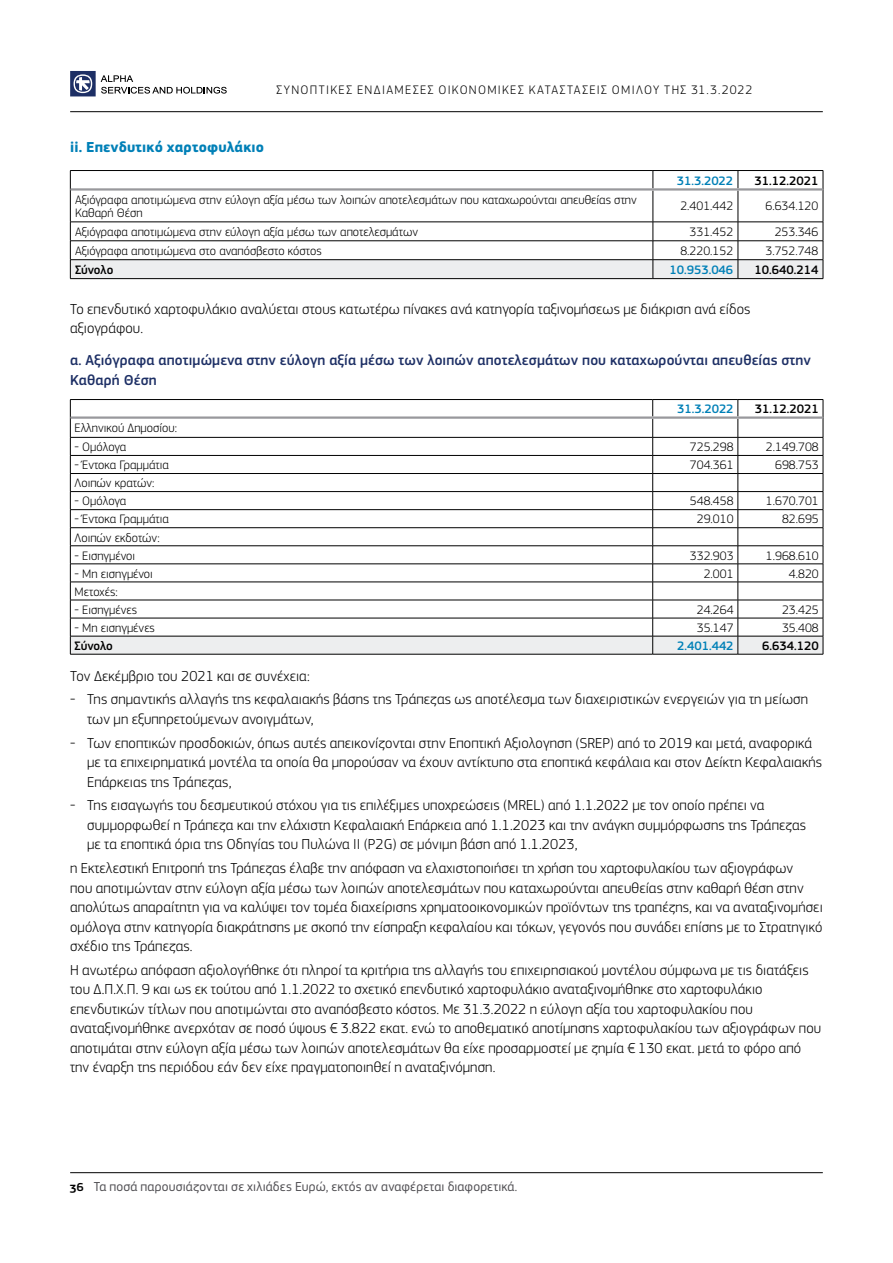
<style>
.page{position:relative;width:893px;height:1263px;background:#fff}
.page>*{position:absolute;margin:0;border:0;box-sizing:border-box;transform-origin:0 0}
.t1{font:300 15px/19.5px "PF Square Sans Pro";letter-spacing:.005em;color:#000}
.t2{font:500 15px/19.5px "PF Square Sans Pro";letter-spacing:.01em;color:#1d2f65}
.t3{font:700 15px "PF Square Sans Pro";letter-spacing:.01em;color:#0080b7}
.t4{font:13.5px "PF Square Sans Pro";letter-spacing:.01em;color:#504f53}
.t5{font:300 12.9px "PF Square Sans Pro";letter-spacing:.105em;color:#000}
.t6{font:300 12.75px/13.5px "PF Square Sans Pro";color:#000}
.t7{font:500 12.75px "PF Square Sans Pro";color:#000}
.t8{font:500 12.75px "PF Square Sans Pro";color:#0080b7}
.s1{font-weight:500;font-size:12.75px;color:#000}
</style>
<div class="page">
<hr style="left:70px;top:111px;width:753px;height:1px;background:#000">
<hr style="left:70px;top:1172px;width:753px;height:1px;background:#000">
<svg style="left:70px;top:71px;width:157px;height:25px"></svg>
<svg style="left:71px;top:191px;width:752px;height:31px"></svg>
<hr style="left:70px;top:189px;width:1px;height:33px;background:#000">
<hr style="left:653px;top:191px;width:1px;height:31px;background:#000">
<hr style="left:738px;top:191px;width:1px;height:31px;background:#000">
<hr style="left:823px;top:189px;width:1px;height:33px;background:#000">
<svg style="left:70px;top:222px;width:754px;height:57px"></svg>
<hr style="left:70px;top:278px;width:583px;height:1px;background:#000">
<hr style="left:653px;top:278px;width:85px;height:1px;background:#000">
<hr style="left:738px;top:278px;width:85px;height:1px;background:#000">
<hr style="left:70px;top:170px;width:583px;height:1px;background:#000">
<svg style="left:70px;top:171px;width:1px;height:18px"></svg>
<hr style="left:653px;top:170px;width:85px;height:1px;background:#000">
<svg style="left:653px;top:171px;width:1px;height:17px"></svg>
<hr style="left:738px;top:170px;width:85px;height:1px;background:#000">
<svg style="left:738px;top:171px;width:1px;height:17px"></svg>
<svg style="left:823px;top:171px;width:1px;height:18px"></svg>
<hr style="left:71px;top:188px;width:582px;height:3px;background:#98989c">
<hr style="left:653px;top:188px;width:85px;height:3px;background:#98989c">
<hr style="left:738px;top:188px;width:85px;height:3px;background:#98989c">
<svg style="left:70px;top:399px;width:754px;height:255px"></svg>
<hr style="left:70px;top:654px;width:583px;height:1px;background:#000">
<hr style="left:653px;top:654px;width:85px;height:1px;background:#000">
<hr style="left:738px;top:654px;width:85px;height:1px;background:#000">
<hr style="left:71px;top:416px;width:582px;height:3px;background:#98989c">
<hr style="left:653px;top:416px;width:85px;height:3px;background:#98989c">
<hr style="left:738px;top:416px;width:85px;height:3px;background:#98989c">
<p class="t5" style="left:276px;top:82px;width:477px">ΣΥΝΟΠΤΙΚΕΣ ΕΝΔΙΑΜΕΣΕΣ ΟΙΚΟΝΟΜΙΚΕΣ ΚΑΤΑΣΤΑΣΕΙΣ ΟΜΙΛΟΥ ΤΗΣ 31.3.2022</p>
<p class="t3" style="left:70px;top:138px;width:195px">ii. Επενδυτικό χαρτοφυλάκιο</p>
<p class="t8" style="left:677px;top:173px;width:58px">31.3.2022</p>
<p class="t7" style="left:754px;top:173px;width:65px">31.12.2021</p>
<p class="t6" style="left:75px;top:193px;width:563px">Aξιόγραφα αποτιµώµενα στην εύλογη αξία µέσω των λοιπών αποτελεσµάτων που καταχωρούνται απευθείας στην<br>Καθαρή Θέση</p>
<p class="t6" style="left:680px;top:199px;width:54px">2.401.442</p>
<p class="t6" style="left:765px;top:199px;width:54px">6.634.120</p>
<p class="t6" style="left:75px;top:225px;width:345px">Aξιόγραφα αποτιµώµενα στην εύλογη αξία µέσω των αποτελεσµάτων</p>
<p class="t6" style="left:690px;top:225px;width:45px">331.452</p>
<p class="t6" style="left:775px;top:225px;width:45px">253.346</p>
<p class="t6" style="left:75px;top:244px;width:248px">Aξιόγραφα αποτιµώµενα στο αναπόσβεστο κόστος</p>
<p class="t6" style="left:680px;top:244px;width:54px">8.220.152</p>
<p class="t6" style="left:765px;top:244px;width:54px">3.752.748</p>
<p class="t7" style="left:75px;top:262px;width:40px">Σύνολο</p>
<p class="t8" style="left:669px;top:262px;width:65px">10.953.046</p>
<p class="t7" style="left:754px;top:262px;width:65px">10.640.214</p>
<p class="t1" style="left:70px;top:299px;width:682px">Το επενδυτικό χαρτοφυλάκιο αναλύεται στους κατωτέρω πίνακες ανά κατηγορία ταξινοµήσεως µε διάκριση ανά είδος αξιογράφου.</p>
<p class="t2" style="left:70px;top:351px;width:742px">α. Aξιόγραφα αποτιµώµενα στην εύλογη αξία µέσω των λοιπών αποτελεσµάτων που καταχωρούνται απευθείας στην<br>Καθαρή Θέση</p>
<p class="t8" style="left:677px;top:402px;width:58px">31.3.2022</p>
<p class="t7" style="left:755px;top:402px;width:65px">31.12.2021</p>
<p class="t6" style="left:75px;top:421px;width:104px">Ελληνικού Δηµοσίου:</p>
<p class="t6" style="left:75px;top:440px;width:53px">- Οµόλογα</p>
<p class="t6" style="left:690px;top:440px;width:45px">725.298</p>
<p class="t6" style="left:766px;top:440px;width:54px">2.149.708</p>
<p class="t6" style="left:75px;top:458px;width:96px">- Έντοκα Γραµµάτια</p>
<p class="t6" style="left:690px;top:458px;width:45px">704.361</p>
<p class="t6" style="left:775px;top:458px;width:45px">698.753</p>
<p class="t6" style="left:75px;top:476px;width:81px">Λοιπών κρατών:</p>
<p class="t6" style="left:75px;top:494px;width:53px">- Οµόλογα</p>
<p class="t6" style="left:690px;top:494px;width:45px">548.458</p>
<p class="t6" style="left:766px;top:494px;width:54px">1.670.701</p>
<p class="t6" style="left:75px;top:512px;width:96px">- Έντοκα Γραµµάτια</p>
<p class="t6" style="left:697px;top:512px;width:38px">29.010</p>
<p class="t6" style="left:782px;top:512px;width:38px">82.695</p>
<p class="t6" style="left:75px;top:530px;width:87px">Λοιπών εκδοτών:</p>
<p class="t6" style="left:75px;top:549px;width:62px">- Εισηγµένοι</p>
<p class="t6" style="left:690px;top:549px;width:45px">332.903</p>
<p class="t6" style="left:766px;top:549px;width:54px">1.968.610</p>
<p class="t6" style="left:75px;top:567px;width:80px">- Μη εισηγµένοι</p>
<p class="t6" style="left:704px;top:567px;width:31px">2.001</p>
<p class="t6" style="left:789px;top:567px;width:31px">4.820</p>
<p class="t6" style="left:75px;top:585px;width:45px">Μετοχές:</p>
<p class="t6" style="left:75px;top:603px;width:64px">- Εισηγµένες</p>
<p class="t6" style="left:697px;top:603px;width:38px">24.264</p>
<p class="t6" style="left:782px;top:603px;width:38px">23.425</p>
<p class="t6" style="left:75px;top:621px;width:82px">- Μη εισηγµένες</p>
<p class="t6" style="left:697px;top:621px;width:38px">35.147</p>
<p class="t6" style="left:782px;top:621px;width:38px">35.408</p>
<p class="t7" style="left:75px;top:638px;width:40px">Σύνολο</p>
<p class="t8" style="left:677px;top:638px;width:58px">2.401.442</p>
<p class="t7" style="left:762px;top:638px;width:58px">6.634.120</p>
<p class="t1" style="left:70px;top:666px;width:241px">Τον Δεκέμβριο του 2021 και σε συνέχεια:</p>
<p class="t1" style="left:87px;top:690px;width:722px;text-indent:-17px">- Της σημαντικής αλλαγής της κεφαλαιακής βάσης της Τράπεζας ως αποτέλεσμα των διαχειριστικών ενεργειών για τη μείωση των μη εξυπηρετούμενων ανοιγμάτων,</p>
<p class="t1" style="left:87px;top:733px;width:736px;text-indent:-17px">- Των εποπτικών προσδοκιών, όπως αυτές απεικονίζονται στην Εποπτική Αξιολογηση (SREP) από το 2019 και μετά, αναφορικά με τα επιχειρηματικά μοντέλα τα οποία θα μπορούσαν να έχουν αντίκτυπο στα εποπτικά κεφάλαια και στον Δείκτη Κεφαλαιακής<br>Επάρκειας της Τράπεζας,</p>
<p class="t1" style="left:87px;top:796px;width:721px;text-indent:-17px">- Της εισαγωγής του δεσμευτικού στόχου για τις επιλέξιμες υποχρεώσεις (MREL) από 1.1.2022 με τον οποίο πρέπει να συμμορφωθεί η Τράπεζα και την ελάχιστη Κεφαλαιακή Επάρκεια από 1.1.2023 και την ανάγκη συμμόρφωσης της Τράπεζας με τα εποπτικά όρια της Οδηγίας του Πυλώνα ΙΙ (P2G) σε μόνιμη βάση από 1.1.2023,</p>
<p class="t1" style="left:70px;top:858px;width:754px">η Εκτελεστική Επιτροπή της Τράπεζας έλαβε την απόφαση να ελαχιστοποιήσει τη χρήση του χαρτοφυλακίου των αξιογράφων<br>που αποτιμώνταν στην εύλογη αξία μέσω των λοιπών αποτελεσμάτων που καταχωρούνται απευθείας στην καθαρή θέση στην απολύτως απαραίτητη για να καλύψει τον τομέα διαχείρισης χρηματοοικονομικών προϊόντων της τραπέζης, και να αναταξινομήσει ομόλογα στην κατηγορία διακράτησης με σκοπό την είσπραξη κεφαλαίου και τόκων, γεγονός που συνάδει επίσης με το Στρατηγικό σχέδιο της Τράπεζας.</p>
<p class="t1" style="left:70px;top:960px;width:753px">Η ανωτέρω απόφαση αξιολογήθηκε ότι πληροί τα κριτήρια της αλλαγής του επιχειρησιακού μοντέλου σύμφωνα με τις διατάξεις του Δ.Π.Χ.Π. 9 και ως εκ τούτου από 1.1.2022 το σχετικό επενδυτικό χαρτοφυλάκιο αναταξινομήθηκε στο χαρτοφυλάκιο επενδυτικών τίτλων που αποτιμώνται στο αναπόσβεστο κόστος. Με 31.3.2022 η εύλογη αξία του χαρτοφυλακίου που αναταξινομήθηκε ανερχόταν σε ποσό ύψους € 3.822 εκατ. ενώ το αποθεματικό αποτίμησης χαρτοφυλακίου των αξιογράφων που αποτιμάται στην εύλογη αξία μέσω των λοιπών αποτελεσμάτων θα είχε προσαρμοστεί με ζημία € 130 εκατ. μετά το φόρο από την έναρξη της περιόδου εάν δεν είχε πραγματοποιηθεί η αναταξινόμηση.</p>
<p class="t4" style="left:70px;top:1179px;width:449px"><span class="s1">36</span> Τα ποσά παρουσιάζονται σε χιλιάδες Ευρώ, εκτός αν αναφέρεται διαφορετικά.</p>
</div>
